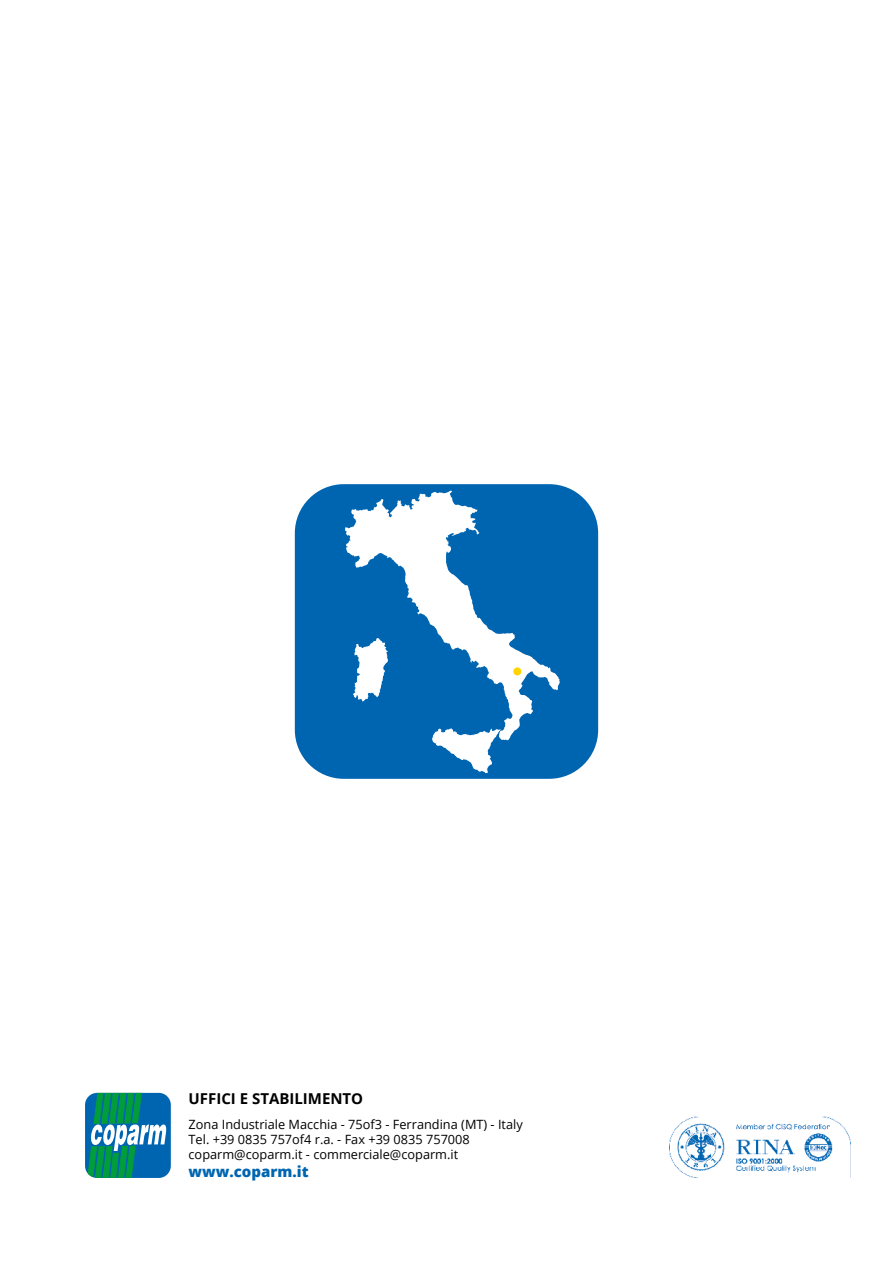
<style>
.page{position:relative;width:893px;height:1263px;background:#fff}
.page>*{position:absolute;margin:0;border:0;box-sizing:border-box;transform-origin:0 0}
.t1{font:700 15px "Open Sans";color:#000}
.t2{font:800 15px "Open Sans";color:#0065b1}
.t3{font:12.75px/15.3px "Open Sans";color:#000}
</style>
<div class="page">
<div style="left:295px;top:484px;width:303px;height:295px;background:#0065b1;border:6px solid #0065b1;border-radius:46px"></div>
<svg style="left:345px;top:491px;width:215px;height:249px"></svg>
<svg style="left:432px;top:728px;width:69px;height:45px"></svg>
<div style="left:513px;top:667px;width:8px;height:8px;border:2px solid #ffd400;border-radius:50%"></div>
<div style="left:85px;top:1093px;width:86px;height:85px;background:#0065b1;border-radius:12px"></div>
<svg style="left:87px;top:1093px;width:80px;height:85px"></svg>
<img style="left:670px;top:1116px;width:180px;height:62px">
<p class="t1" style="left:189px;top:1088px;width:165px">U FFICI E STABI LI MENTO</p>
<p class="t3" style="left:189px;top:1116px;width:336px">Zona Industriale Macchia - 75of3 - Ferrandina (MT) - Italy<br>Tel. +39 0835 757of4 r.a. - Fax +39 0835 757008 coparm@coparm.it - commerciale@coparm.it</p>
<p class="t2" style="left:189px;top:1160px;width:122px">www.coparm.it</p>
</div>
